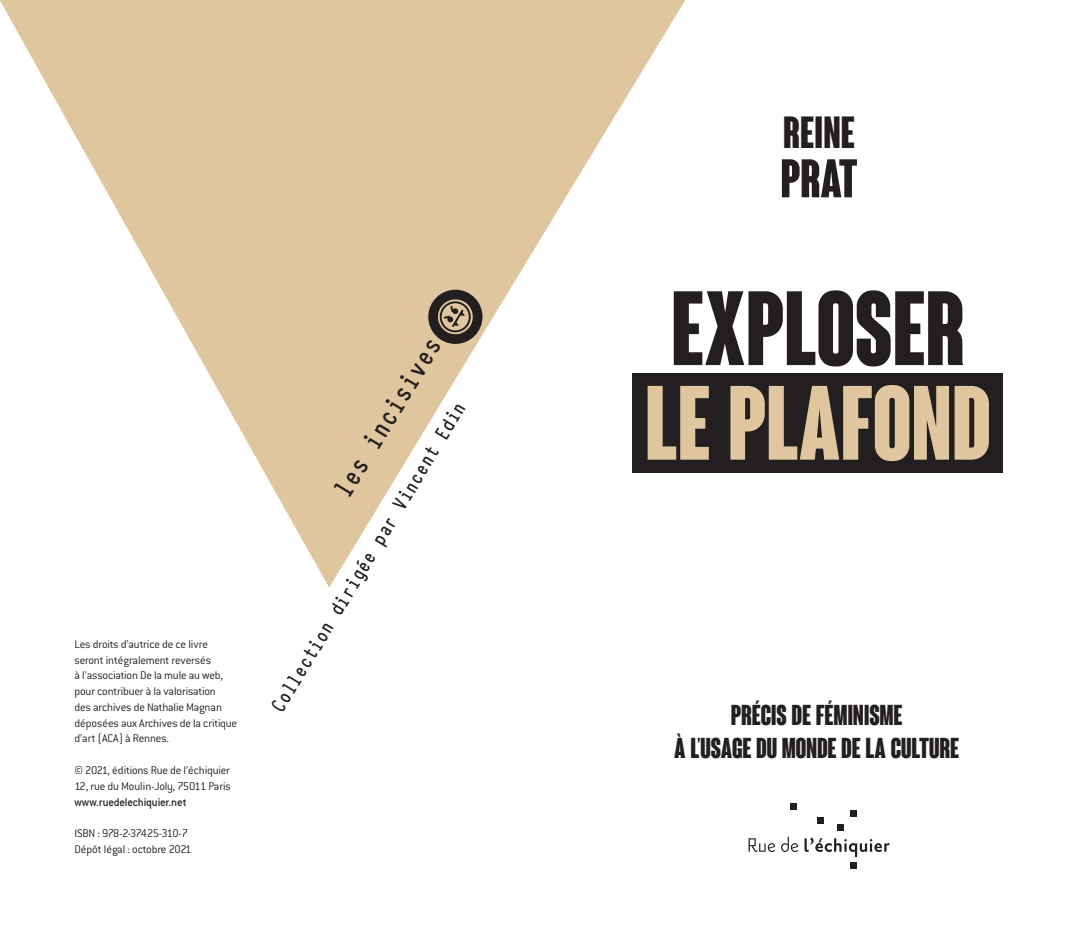
<style>
.page{position:relative;width:1092px;height:943px;background:#fff}
.page>*{position:absolute;margin:0;border:0;box-sizing:border-box;transform-origin:0 0}
.t1{font:700 condensed 102.38px "Coluna";color:#dfc69f}
.t2{font:700 condensed 102.38px "Coluna";color:#231f20}
.t3{font:700 condensed 52.68px "Coluna";color:#231f20}
.t4{font:700 condensed 43.75px "Coluna";color:#231f20}
.t5{font:700 31.15px "Typewriter Condensed";color:#231f20}
.t6{font:700 condensed 28px "Coluna";letter-spacing:-.005em;color:#231f20}
.t7{font:700 22.75px "Typewriter Condensed";color:#231f20}
.t8{font:300 12.25px/15.8px "Conduit ITC";letter-spacing:-.015em;color:#231f20}
.t9{font:500 12.25px "Conduit ITC";letter-spacing:-.015em;color:#231f20}
.t10{font:300 12.25px "Conduit ITC";letter-spacing:-.05em;color:#231f20}
</style>
<div class="page">
<svg style="left:0;top:0;width:740px;height:587px"></svg>
<svg style="left:748px;top:838px;width:27px;height:14px"></svg>
<svg style="left:781px;top:836px;width:17px;height:16px"></svg>
<svg style="left:804px;top:837px;width:85px;height:20px"></svg>
<div style="left:789px;top:803px;width:7px;height:7px;background:#231f20"></div>
<div style="left:816px;top:817px;width:7px;height:6px;background:#231f20"></div>
<div style="left:850px;top:810px;width:7px;height:7px;background:#231f20"></div>
<div style="left:837px;top:823px;width:6px;height:7px;background:#231f20"></div>
<div style="left:850px;top:861px;width:7px;height:7px;background:#231f20"></div>
<div style="left:428px;top:289px;width:54px;height:55px;background:#231f20;border-radius:50%"></div>
<svg style="left:438px;top:299px;width:35px;height:35px"></svg>
<div style="left:632px;top:373px;width:371px;height:99px;background:#231f20"></div>
<p class="t8" style="left:74px;top:636px;width:135px">Les droits d’autrice de ce livre</p>
<p class="t8" style="left:74px;top:652px;width:138px">seront intégralement reversés</p>
<p class="t8" style="left:74px;top:667px;width:150px">à l’association De la mule au web,</p>
<p class="t8" style="left:74px;top:683px;width:143px">pour contribuer à la valorisation</p>
<p class="t8" style="left:74px;top:699px;width:149px">des archives de Nathalie Magnan</p>
<p class="t8" style="left:74px;top:715px;width:164px">déposées aux Archives de la critique d’art (ACA) à Rennes.</p>
<p class="t8" style="left:74px;top:762px;width:157px">© 2021, éditions Rue de l’échiquier</p>
<p class="t8" style="left:74px;top:778px;width:158px">12, rue du Moulin-Joly, 75011 Paris</p>
<p class="t9" style="left:74px;top:794px;width:114px">www.ruedelechiquier.net</p>
<p class="t10" style="left:74px;top:826px;width:115px">ISBN : 978-2-37425-310-7</p>
<p class="t8" style="left:74px;top:841px;width:118px">Dépôt légal : octobre 2021</p>
<p class="t5" style="left:321px;top:483px;width:183px;rotate:-59deg">les incisives</p>
<p class="t7" style="left:262px;top:702px;width:360px;rotate:-59deg">Collection dirigée par Vincent Edin</p>
<p class="t4" style="left:783px;top:109px;width:73px">REINE</p>
<p class="t3" style="left:780px;top:150px;width:79px">PRAT</p>
<p class="t2" style="left:671px;top:273px;width:295px">EXPLOSER</p>
<p class="t1" style="left:644px;top:368px;width:347px">LE PLAFOND</p>
<p class="t6" style="left:730px;top:699px;width:173px">PRÉCIS DE FÉMINISME</p>
<p class="t6" style="left:674px;top:733px;width:286px">À L’USAGE DU MONDE DE LA CULTURE</p>
</div>
